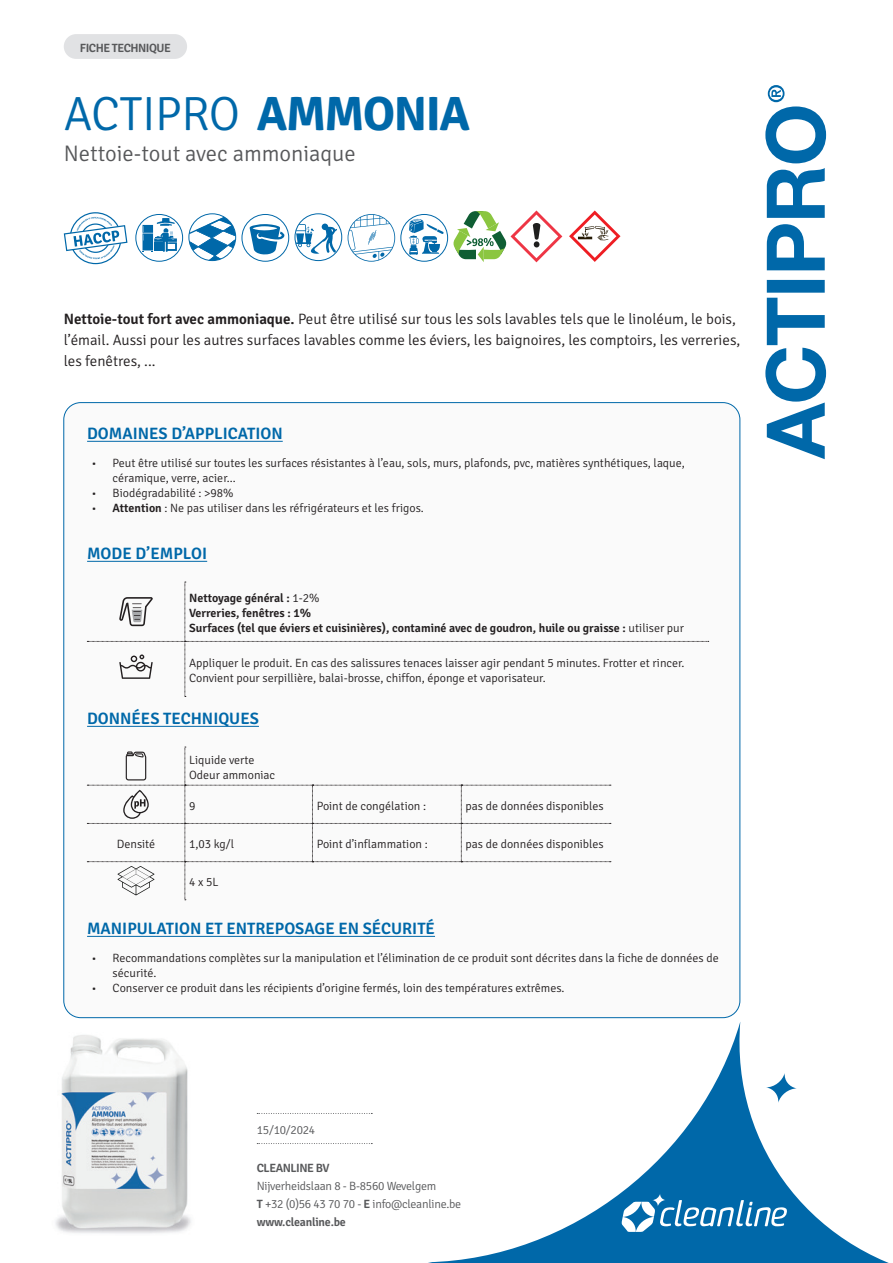
<style>
.page{position:relative;width:893px;height:1263px;background:#fff}
.page>*{position:absolute;margin:0;border:0;box-sizing:border-box;transform-origin:0 0}
.Artikelnaam{font:300 48px "Signika";letter-spacing:-.01em;color:#0068a9}
.Productomschrijving{font:300 22.5px "Signika";color:#57585a}
.Alinea_titels{font:600 16.5px "Signika";color:#0068a9}
.Body_intro{font:300 15px/21px "Signika";color:#231f20}
.Body{font:300 12px/15px "Signika";color:#231f20}
.Body-2{font:600 12px "Signika";color:#231f20}
.t1{font:300 12px/18px "Signika";letter-spacing:-.02em;color:#57585a}
.t2{font:600 12px "Signika";letter-spacing:-.04em;color:#57585a}
.s1{font-weight:700}
.s2{font-weight:600}
.s3{font-weight:300}
</style>
<div class="page">
<svg style="left:257px;top:1143px;width:115px;height:1px"></svg>
<svg style="left:257px;top:1113px;width:115px;height:1px"></svg>
<svg style="left:428px;top:1022px;width:461px;height:241px"></svg>
<svg style="left:766px;top:1073px;width:31px;height:30px"></svg>
<svg style="left:621px;top:1194px;width:166px;height:38px"></svg>
<svg style="left:765px;top:85px;width:61px;height:374px"></svg>
<img style="left:55px;top:1010px;width:158px;height:224px">
<svg style="left:64px;top:212px;width:63px;height:53px"></svg>
<svg style="left:296px;top:224px;width:41px;height:30px"></svg>
<div style="left:295px;top:213px;width:47px;height:48px;border:1px solid #0068a9;border-radius:50%"></div>
<svg style="left:409px;top:218px;width:35px;height:37px"></svg>
<div style="left:400px;top:214px;width:48px;height:48px;border:1px solid #0068a9;border-radius:50%"></div>
<svg style="left:189px;top:216px;width:47px;height:45px"></svg>
<svg style="left:143px;top:218px;width:34px;height:34px"></svg>
<div style="left:135px;top:214px;width:48px;height:48px;border:1px solid #0068a9;border-radius:50%"></div>
<svg style="left:249px;top:224px;width:35px;height:31px"></svg>
<div style="left:242px;top:214px;width:47px;height:48px;border:1px solid #0068a9;border-radius:50%"></div>
<svg style="left:348px;top:214px;width:47px;height:48px"></svg>
<svg style="left:453px;top:210px;width:109px;height:52px"></svg>
<svg style="left:569px;top:210px;width:51px;height:52px"></svg>
<div style="left:64px;top:34px;width:123px;height:25px;background:#e1e2e4;border-radius:12px"></div>
<div style="left:64px;top:403px;width:676px;height:615px;background:#fafafa;border-radius:17px"></div>
<hr style="left:87px;top:441px;width:196px;height:1px;background:#0068a9">
<hr style="left:87px;top:561px;width:120px;height:1px;background:#0068a9">
<hr style="left:87px;top:726px;width:172px;height:1px;background:#0068a9">
<hr style="left:87px;top:936px;width:348px;height:1px;background:#0068a9">
<svg style="left:87px;top:582px;width:622px;height:115px"></svg>
<svg style="left:87px;top:747px;width:524px;height:153px"></svg>
<p class="t2" style="left:80px;top:41px;width:93px">FICHE TECHNIQUE</p>
<p class="Artikelnaam" style="left:64px;top:88px;width:408px">ACTIPRO <span class="s1">AMMONIA</span></p>
<p class="Productomschrijving" style="left:64px;top:142px;width:294px">Nettoie-tout avec ammoniaque</p>
<p class="Body_intro" style="left:64px;top:308px;width:678px"><span class="s2">Nettoie-tout fort avec ammoniaque.</span> Peut être utilisé sur tous les sols lavables tels que le linoléum, le bois, l’émail. Aussi pour les autres surfaces lavables comme les éviers, les baignoires, les comptoirs, les verreries, les fenêtres, ...</p>
<p class="Alinea_titels" style="left:87px;top:424px;width:197px">DOMAINES D’APPLICATION</p>
<p class="Body" style="left:113px;top:455px;width:574px;text-indent:-21px">• Peut être utilisé sur toutes les surfaces résistantes à l’eau, sols, murs, plafonds, pvc, matières synthétiques, laque, céramique, verre, acier...</p>
<p class="Body" style="left:91px;top:485px;width:144px">• Biodégradabilité : &gt;98%</p>
<p class="Body" style="left:91px;top:500px;width:334px">• <span class="s2">Attention</span> : Ne pas utiliser dans les réfrigérateurs et les frigos.</p>
<p class="Alinea_titels" style="left:87px;top:544px;width:122px">MODE D’EMPLOI</p>
<p class="Body-2" style="left:189px;top:591px;width:132px">Nettoyage général : <span class="s3">1-2%</span></p>
<p class="Body-2" style="left:189px;top:606px;width:123px">Verreries, fenêtres : 1%</p>
<p class="Body-2" style="left:189px;top:621px;width:496px">Surfaces (tel que éviers et cuisinières), contaminé avec de goudron, huile ou graisse : <span class="s3">utiliser pur</span></p>
<p class="Body" style="left:189px;top:656px;width:497px">Appliquer le produit. En cas des salissures tenaces laisser agir pendant 5 minutes. Frotter et rincer.</p>
<p class="Body" style="left:189px;top:671px;width:358px">Convient pour serpillière, balai-brosse, chiffon, éponge et vaporisateur.</p>
<p class="Alinea_titels" style="left:87px;top:709px;width:173px">DONNÉES TECHNIQUES</p>
<p class="Body" style="left:189px;top:753px;width:67px">Liquide verte</p>
<p class="Body" style="left:189px;top:768px;width:87px">Odeur ammoniac</p>
<p class="Body" style="left:189px;top:799px;width:8px">9</p>
<p class="Body" style="left:317px;top:799px;width:111px">Point de congélation :</p>
<p class="Body" style="left:466px;top:799px;width:140px">pas de données disponibles</p>
<p class="Body" style="left:117px;top:837px;width:40px">Densité</p>
<p class="Body" style="left:189px;top:837px;width:47px">1,03 kg/l</p>
<p class="Body" style="left:317px;top:837px;width:113px">Point d’inflammation :</p>
<p class="Body" style="left:466px;top:837px;width:140px">pas de données disponibles</p>
<p class="Body" style="left:189px;top:875px;width:31px">4 x 5L</p>
<p class="Alinea_titels" style="left:87px;top:919px;width:349px">MANIPULATION ET ENTREPOSAGE EN SÉCURITÉ</p>
<p class="Body" style="left:113px;top:950px;width:608px;text-indent:-21px">• Recommandations complètes sur la manipulation et l’élimination de ce produit sont décrites dans la fiche de données de sécurité.</p>
<p class="Body" style="left:91px;top:980px;width:475px">• Conserver ce produit dans les récipients d’origine fermés, loin des températures extrêmes.</p>
<p class="t1" style="left:257px;top:1121px;width:60px">15/10/2024</p>
<p class="t2" style="left:257px;top:1161px;width:74px">CLEANLINE BV</p>
<p class="t1" style="left:257px;top:1177px;width:206px">Nijverheidslaan 8 - B-8560 Wevelgem<br><span class="s2">T</span> +32 (0)56 43 70 70 - <span class="s2">E</span> info@cleanline.be <span class="s2">www.cleanline.be</span></p>
</div>
